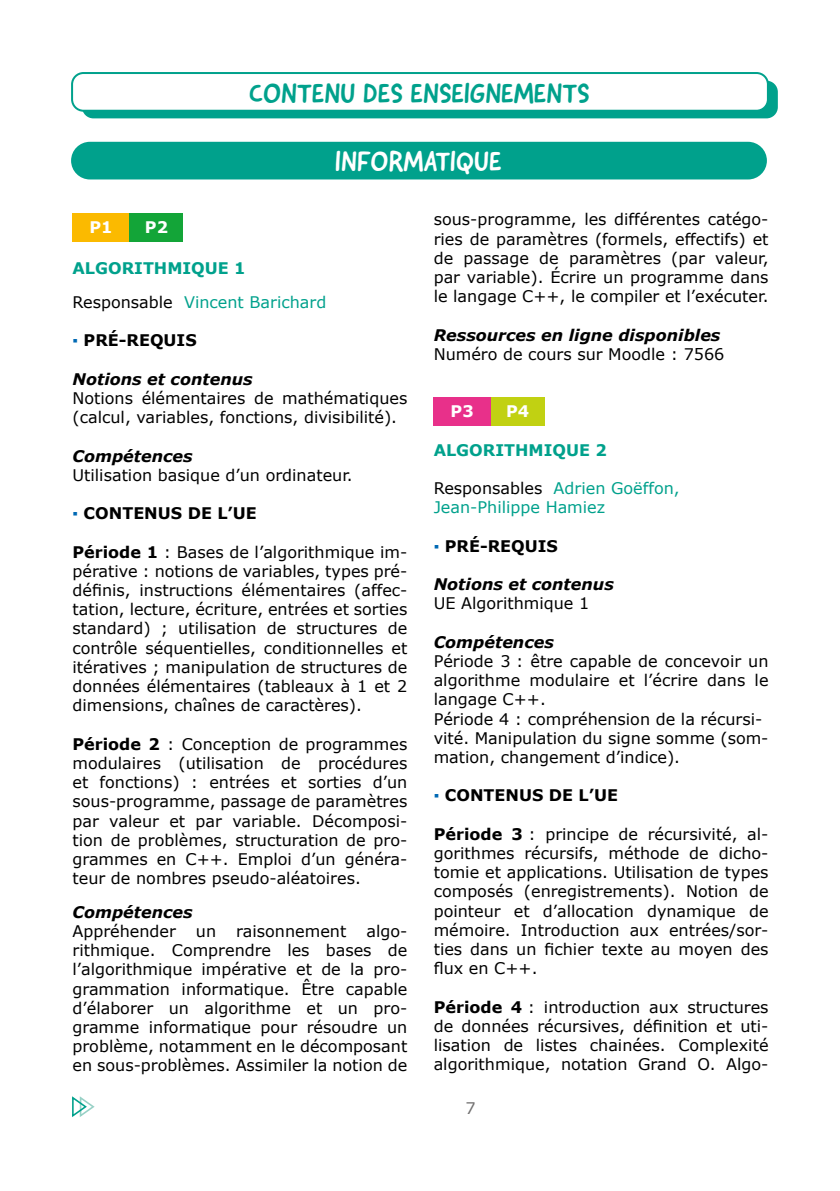
<style>
.page{position:relative;width:840px;height:1191px;background:#fff}
.page>*{position:absolute;margin:0;border:0;box-sizing:border-box;transform-origin:0 0}
.t1{font:28px "Good Dog New";color:#00a18c}
.t2{font:28px "Good Dog New";color:#fff}
.t3{font:16px/19.2px "Verdana";color:#000;text-align:justify}
.t4{font:italic 700 16px "Verdana";color:#000}
.t5{font:16px "Verdana";color:#00a18c}
.t6{font:700 16px "Verdana";color:#000}
.t7{font:700 16px "Verdana";color:#00a18c}
.t8{font:700 16px "Verdana";color:#fff}
.t9{font:16px "Verdana";color:#706f6f}
.s1{color:#000}
.s2{color:#0069b4}
.s3{font-weight:700}
</style>
<div class="page">
<svg style="left:72px;top:1096px;width:23px;height:21px"></svg>
<div style="left:71px;top:142px;width:695px;height:37px;background:#00a18c;border-radius:19px"></div>
<div style="left:72px;top:213px;width:57px;height:28px;background:#fbba00"></div>
<div style="left:129px;top:213px;width:54px;height:28px;background:#13a538"></div>
<div style="left:433px;top:397px;width:57px;height:28px;background:#e8308a"></div>
<div style="left:490px;top:397px;width:54px;height:28px;background:#c1d112"></div>
<div style="left:82px;top:81px;width:695px;height:37px;background:#00a18c;border-radius:11px"></div>
<div style="left:72px;top:73px;width:695px;height:38px;background:#fff;border-radius:11px"></div>
<div style="left:71px;top:72px;width:697px;height:40px;border:2px solid #00a18c;border-radius:11px"></div>
<p class="t1" style="left:249px;top:75px;width:342px">CONTENU DES ENSEIGNEMENTS</p>
<p class="t2" style="left:335px;top:143px;width:168px">INFORMATIQUE</p>
<p class="t8" style="left:89px;top:217px;width:25px">P1</p>
<p class="t8" style="left:145px;top:217px;width:25px">P2</p>
<p class="t7" style="left:72px;top:258px;width:175px">ALGORITHMIQUE 1</p>
<p class="t5" style="left:72px;top:292px;width:255px"><span class="s1">Responsable</span> Vincent Barichard</p>
<p class="t6" style="left:72px;top:330px;width:126px"><span class="s2">▪</span> PRÉ-REQUIS</p>
<p class="t4" style="left:72px;top:368px;width:181px">Notions et contenus</p>
<p class="t3" style="left:72px;top:389px;width:336px">Notions élémentaires de mathématiques (calcul, variables, fonctions, divisibilité).</p>
<p class="t4" style="left:72px;top:445px;width:122px">Compétences</p>
<p class="t3" style="left:72px;top:465px;width:281px">Utilisation basique d’un ordinateur.</p>
<p class="t6" style="left:72px;top:503px;width:186px"><span class="s2">▪</span> CONTENUS DE L’UE</p>
<p class="t3" style="left:72px;top:542px;width:336px"><span class="s3">Période 1</span> : Bases de l’algorithmique im&shy;pérative : notions de variables, types pré&shy;définis, instructions élémentaires (affec&shy;tation, lecture, écriture, entrées et sorties standard) ; utilisation de structures de contrôle séquentielles, conditionnelles et itératives ; manipulation de structures de données élémentaires (tableaux à 1 et 2 dimensions, chaînes de caractères).</p>
<p class="t3" style="left:72px;top:734px;width:336px"><span class="s3">Période 2</span> : Conception de programmes modulaires (utilisation de procédures et fonctions) : entrées et sorties d’un sous-programme, passage de paramètres par valeur et par variable. Décomposi&shy;tion de problèmes, structuration de pro&shy;grammes en C++. Emploi d’un généra&shy;teur de nombres pseudo-aléatoires.</p>
<p class="t4" style="left:72px;top:901px;width:122px">Compétences</p>
<p class="t3" style="left:72px;top:921px;width:145px">Appréhender un</p>
<p class="t3" style="left:236px;top:921px;width:111px">raisonnement</p>
<p class="t3" style="left:72px;top:921px;width:336px;text-indent:294px">algo&shy;rithmique. Comprendre les bases de l’algorithmique impérative et de la pro&shy;grammation informatique. Être capable d’élaborer un algorithme et un pro&shy;gramme informatique pour résoudre un problème, notamment en le décomposant en sous-problèmes. Assimiler la notion de</p>
<p class="t3" style="left:433px;top:210px;width:336px">sous-programme, les différentes catégo&shy;ries de paramètres (formels, effectifs) et de passage de paramètres (par valeur, par variable). Écrire un programme dans le langage C++, le compiler et l’exécuter.</p>
<p class="t4" style="left:433px;top:324px;width:288px">Ressources en ligne disponibles</p>
<p class="t3" style="left:433px;top:345px;width:292px">Numéro de cours sur Moodle : 7566</p>
<p class="t8" style="left:450px;top:401px;width:25px">P3</p>
<p class="t8" style="left:506px;top:401px;width:25px">P4</p>
<p class="t7" style="left:433px;top:439px;width:175px">ALGORITHMIQUE 2</p>
<p class="t5" style="left:433px;top:478px;width:247px"><span class="s1">Responsables</span> Adrien Goëffon,</p>
<p class="t5" style="left:433px;top:497px;width:173px">Jean-Philippe Hamiez</p>
<p class="t6" style="left:433px;top:535px;width:126px"><span class="s2">▪</span> PRÉ-REQUIS</p>
<p class="t4" style="left:433px;top:574px;width:181px">Notions et contenus</p>
<p class="t3" style="left:433px;top:594px;width:157px">UE Algorithmique 1</p>
<p class="t4" style="left:433px;top:631px;width:122px">Compétences</p>
<p class="t3" style="left:433px;top:652px;width:336px">Période 3 : être capable de concevoir un algorithme modulaire et l’écrire dans le langage C++.</p>
<p class="t3" style="left:433px;top:709px;width:336px;text-align:left">Période 4 : compréhension de la récursi&shy;vité. Manipulation du signe somme (som&shy;mation, changement d’indice).</p>
<p class="t6" style="left:433px;top:785px;width:186px"><span class="s2">▪</span> CONTENUS DE L’UE</p>
<p class="t3" style="left:433px;top:824px;width:336px"><span class="s3">Période 3</span> : principe de récursivité, al&shy;gorithmes récursifs, méthode de dicho&shy;tomie et applications. Utilisation de types composés (enregistrements). Notion de pointeur et d’allocation dynamique de mémoire. Introduction aux entrées/sor&shy;ties dans un fichier texte au moyen des flux en C++.</p>
<p class="t3" style="left:433px;top:997px;width:336px"><span class="s3">Période 4</span> : introduction aux structures de données récursives, définition et uti&shy;lisation de listes chainées. Complexité algorithmique, notation Grand O. Algo-</p>
<p class="t9" style="left:465px;top:1097px;width:12px">7</p>
</div>
